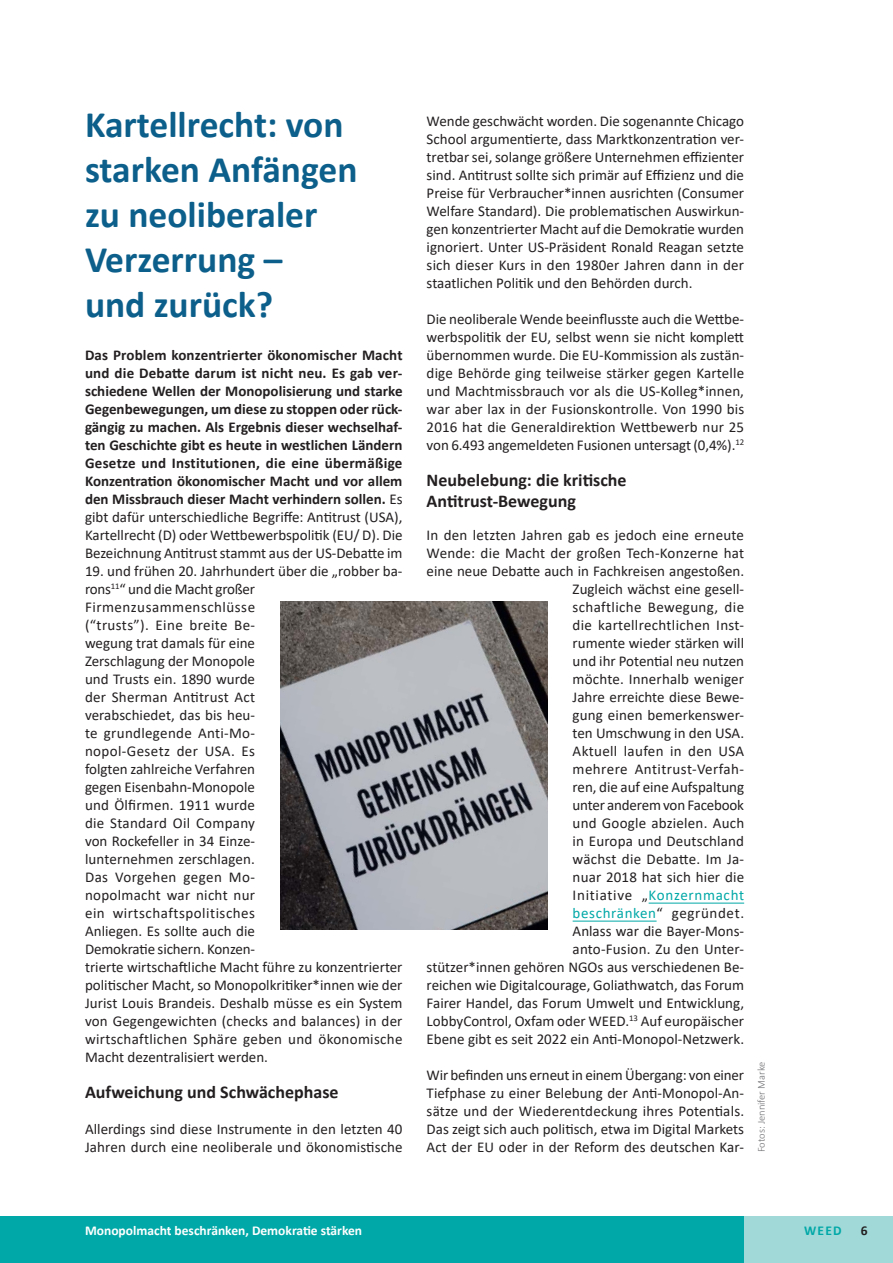
<style>
.page{position:relative;width:893px;height:1263px;background:#fff}
.page>*{position:absolute;margin:0;border:0;box-sizing:border-box;transform-origin:0 0}
.t1{font:700 37.5px/45px "Calibri";color:#0c5f8a}
.t2{font:700 18px/21px "Calibri";color:#231f20}
.t3{font:15px/18px "Calibri";color:#231f20;text-align:justify}
.t4{font:700 15px/18px "Calibri";color:#231f20;text-align:justify}
.t5{font:700 13.5px "Calibri";color:#fff}
.t6{font:700 13.5px "Calibri";color:#00a8a7}
.t7{font:700 13.5px "Calibri";color:#231f20}
.t8{font:300 10.5px "Calibri";color:#717275}
.s1{font-weight:400}
.s2{color:#00a8a7}
</style>
<div class="page">
<div style="left:0;top:1216px;width:893px;height:47px;background:#a0d9d8"></div>
<div style="left:0;top:1216px;width:744px;height:47px;background:#00a8a7"></div>
<hr style="left:649px;top:903px;width:95px;height:1px;background:#00a8a7">
<hr style="left:573px;top:921px;width:84px;height:1px;background:#00a8a7">
<img style="left:281px;top:602px;width:266px;height:327px">
<h1 class="t1" style="left:85px;top:101px;width:274px">Kartellrecht: von starken Anfängen zu neoliberaler<br>Verzerrung –<br>und zurück?</h1>
<p class="t4" style="left:85px;top:346px;width:319px">Das Problem konzentrierter ökonomischer Macht und die Debatte darum ist nicht neu. Es gab ver&shy;schiedene Wellen der Monopolisierung und starke Gegenbewegungen, um diese zu stoppen oder rück&shy;gängig zu machen. Als Ergebnis dieser wechselhaf&shy;ten Geschichte gibt es heute in westlichen Ländern Gesetze und Institutionen, die eine übermäßige Konzentration ökonomischer Macht und vor allem den Missbrauch dieser Macht verhindern sollen. <span class="s1">Es gibt dafür unterschiedliche Begriffe: Antitrust (USA), Kartellrecht (D) oder Wettbewerbspolitik (EU/ D). Die Bezeichnung Antitrust stammt aus der US-Debatte im</span></p>
<p class="t3" style="left:85px;top:562px;width:319px;text-align:left">19. und frühen 20. Jahrhundert über die „robber ba&shy;rons<sup>11</sup>“ und die Macht großer<br>Firmenzusammenschlüsse<br>(“trusts”). Eine breite Be-<br>wegung trat damals für eine<br>Zerschlagung der Monopole<br>und Trusts ein. 1890 wurde<br>der Sherman Antitrust Act<br>verabschiedet, das bis heu-<br>te grundlegende Anti-Mo-<br>nopol-Gesetz der USA. Es<br>folgten zahlreiche Verfahren<br>gegen Eisenbahn-Monopole<br>und Ölfirmen. 1911 wurde<br>die Standard Oil Company<br>von Rockefeller in 34 Einze-<br>lunternehmen zerschlagen.<br>Das Vorgehen gegen Mo-<br>nopolmacht war nicht nur<br>ein wirtschaftspolitisches<br>Anliegen. Es sollte auch die<br>Demokratie sichern. Konzen-<br>trierte wirtschaftliche Macht führe zu konzentrierter politischer Macht, so Monopolkritiker*innen wie der<br>Jurist Louis Brandeis. Deshalb müsse es ein System von Gegengewichten (checks and balances) in der wirtschaftlichen Sphäre geben und ökonomische<br>Macht dezentralisiert werden.</p>
<p class="t2" style="left:85px;top:1081px;width:255px">Aufweichung und Schwächephase</p>
<p class="t3" style="left:85px;top:1120px;width:319px">Allerdings sind diese Instrumente in den letzten 40<br>Jahren durch eine neoliberale und ökonomistische</p>
<p class="t3" style="left:427px;top:112px;width:319px">Wende geschwächt worden. Die sogenannte Chicago School argumentierte, dass Marktkonzentration ver&shy;tretbar sei, solange größere Unternehmen effizienter sind. Antitrust sollte sich primär auf Effizienz und die Preise für Verbraucher*innen ausrichten (Consumer Welfare Standard). Die problematischen Auswirkun&shy;gen konzentrierter Macht auf die Demokratie wurden ignoriert. Unter US-Präsident Ronald Reagan setzte sich dieser Kurs in den 1980er Jahren dann in der staatlichen Politik und den Behörden durch.</p>
<p class="t3" style="left:427px;top:310px;width:319px">Die neoliberale Wende beeinflusste auch die Wettbe&shy;werbspolitik der EU, selbst wenn sie nicht komplett übernommen wurde. Die EU-Kommission als zustän&shy;dige Behörde ging teilweise stärker gegen Kartelle und Machtmissbrauch vor als die US-Kolleg*innen, war aber lax in der Fusionskontrolle. Von 1990 bis 2016 hat die Generaldirektion Wettbewerb nur 25 von 6.493 angemeldeten Fusionen untersagt (0,4%).<sup>12</sup></p>
<p class="t2" style="left:427px;top:469px;width:201px">Neubelebung: die kritische<br>Antitrust-Bewegung</p>
<p class="t3" style="left:427px;top:526px;width:319px;text-align:right">In den letzten Jahren gab es jedoch eine erneute Wende: die Macht der großen Tech-Konzerne hat eine neue Debatte auch in Fachkreisen angestoßen.<br>Zugleich wächst eine gesell-<br>schaftliche Bewegung, die<br>die kartellrechtlichen Inst-<br>rumente wieder stärken will<br>und ihr Potential neu nutzen<br>möchte. Innerhalb weniger<br>Jahre erreichte diese Bewe-<br>gung einen bemerkenswer-<br>ten Umschwung in den USA.<br>Aktuell laufen in den USA<br>mehrere Antitrust-Verfah-<br>ren, die auf eine Aufspaltung<br>unter anderem von Facebook<br>und Google abzielen. Auch<br>in Europa und Deutschland<br>wächst die Debatte. Im Ja-<br>nuar 2018 hat sich hier die<br>Initiative „<span class="s2">Konzernmacht<br>beschränken</span>“ gegründet.<br>Anlass war die Bayer-Mons-<br>anto-Fusion. Zu den Unter-<br>stützer*innen gehören NGOs aus verschiedenen Be&shy;reichen wie Digitalcourage, Goliathwatch, das Forum Fairer Handel, das Forum Umwelt und Entwicklung, LobbyControl, Oxfam oder WEED.<sup>13</sup> Auf europäischer Ebene gibt es seit 2022 ein Anti-Monopol-Netzwerk.</p>
<p class="t3" style="left:427px;top:1066px;width:319px">Wir befinden uns erneut in einem Übergang: von einer Tiefphase zu einer Belebung der Anti-Monopol-An&shy;sätze und der Wiederentdeckung ihres Potentials.<br>Das zeigt sich auch politisch, etwa im Digital Markets Act der EU oder in der Reform des deutschen Kar-</p>
<p class="t8" style="left:755px;top:1152px;width:92px;rotate:-90deg">Fotos: Jennifer Marke</p>
<p class="t5" style="left:85px;top:1221px;width:279px">Monopolmacht beschränken, Demokratie stärken</p>
<p class="t6" style="left:804px;top:1221px;width:39px">WEED</p>
<p class="t7" style="left:861px;top:1221px;width:8px">6</p>
</div>
